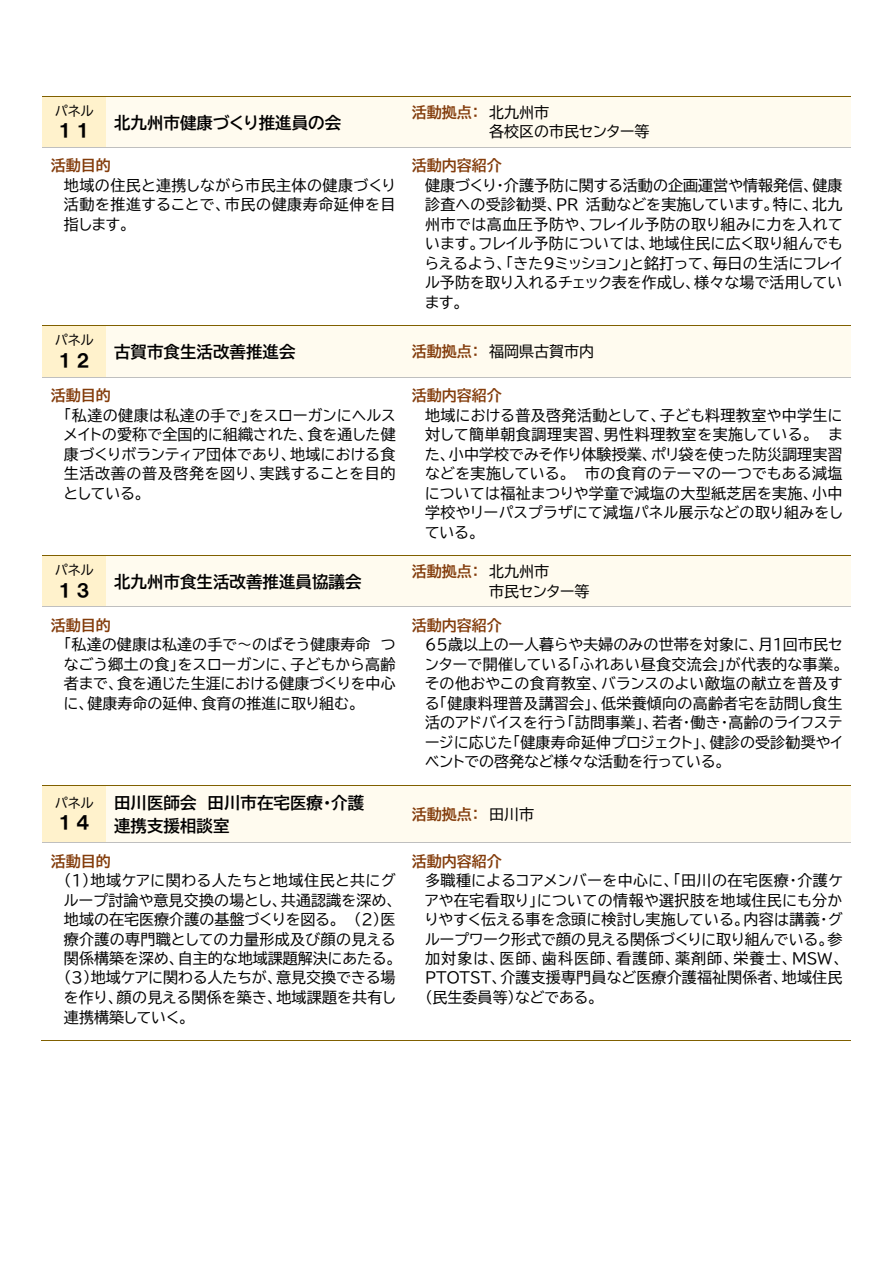
<style>
.page{position:relative;width:893px;height:1263px;background:#fff}
.page>*{position:absolute;margin:0;border:0;box-sizing:border-box;transform-origin:0 0}
.t1{font:18px "HGS Soei Kakugothic UB";color:#000}
.t2{font:16.5px/22.5px "BIZ UDP Gothic Bold";color:#000}
.t3{font:15px/19.5px "BIZ UDP Gothic";letter-spacing:.01em;color:#000;text-align:justify}
.t4{font:15px "BIZ UDP Gothic Bold";color:#833c0b}
.t5{font:13.5px "BIZ UDP Gothic";color:#000}
.s1{font-family:"BIZ UDP Gothic";color:#000}
.s2{font-family:"BIZ UDP Gothic Bold";color:#833c0b}
</style>
<div class="page">
<div style="left:43px;top:97px;width:63px;height:50px;background:#fff2cc"></div>
<div style="left:106px;top:97px;width:298px;height:50px;background:#fffbef"></div>
<div style="left:404px;top:97px;width:447px;height:50px;background:#fffbef"></div>
<hr style="left:43px;top:96px;width:63px;height:1px;background:#806000">
<hr style="left:107px;top:96px;width:297px;height:1px;background:#806000">
<hr style="left:404px;top:96px;width:447px;height:1px;background:#806000">
<hr style="left:43px;top:147px;width:63px;height:1px;background:#bfbfbf">
<hr style="left:107px;top:147px;width:297px;height:1px;background:#bfbfbf">
<hr style="left:404px;top:147px;width:447px;height:1px;background:#bfbfbf">
<div style="left:43px;top:326px;width:63px;height:51px;background:#fff2cc"></div>
<div style="left:106px;top:326px;width:298px;height:51px;background:#fffbef"></div>
<div style="left:404px;top:326px;width:447px;height:51px;background:#fffbef"></div>
<hr style="left:43px;top:325px;width:63px;height:1px;background:#806000">
<hr style="left:107px;top:325px;width:297px;height:1px;background:#806000">
<hr style="left:404px;top:325px;width:447px;height:1px;background:#806000">
<hr style="left:43px;top:377px;width:63px;height:1px;background:#bfbfbf">
<hr style="left:107px;top:377px;width:297px;height:1px;background:#bfbfbf">
<hr style="left:404px;top:377px;width:447px;height:1px;background:#bfbfbf">
<div style="left:43px;top:556px;width:63px;height:50px;background:#fff2cc"></div>
<div style="left:106px;top:556px;width:298px;height:50px;background:#fffbef"></div>
<div style="left:404px;top:556px;width:447px;height:50px;background:#fffbef"></div>
<hr style="left:43px;top:555px;width:63px;height:1px;background:#806000">
<hr style="left:107px;top:555px;width:297px;height:1px;background:#806000">
<hr style="left:404px;top:555px;width:447px;height:1px;background:#806000">
<hr style="left:43px;top:606px;width:63px;height:1px;background:#bfbfbf">
<hr style="left:107px;top:606px;width:297px;height:1px;background:#bfbfbf">
<hr style="left:404px;top:606px;width:447px;height:1px;background:#bfbfbf">
<div style="left:43px;top:785px;width:63px;height:57px;background:#fff2cc"></div>
<div style="left:106px;top:785px;width:298px;height:57px;background:#fffbef"></div>
<div style="left:404px;top:785px;width:447px;height:57px;background:#fffbef"></div>
<hr style="left:43px;top:785px;width:63px;height:1px;background:#806000">
<hr style="left:107px;top:785px;width:297px;height:1px;background:#806000">
<hr style="left:404px;top:785px;width:447px;height:1px;background:#806000">
<hr style="left:43px;top:842px;width:63px;height:1px;background:#bfbfbf">
<hr style="left:107px;top:842px;width:297px;height:1px;background:#bfbfbf">
<hr style="left:404px;top:842px;width:447px;height:1px;background:#bfbfbf">
<hr style="left:41px;top:1040px;width:363px;height:1px;background:#806000">
<hr style="left:403px;top:1040px;width:448px;height:1px;background:#806000">
<p class="t5" style="left:55px;top:104px;width:41px">パネル</p>
<p class="t1" style="left:56px;top:122px;width:37px">１１</p>
<p class="t2" style="left:114px;top:111px;width:229px">北九州市健康づくり推進員の会</p>
<p class="t4" style="left:51px;top:158px;width:62px">活動目的</p>
<p class="t3" style="left:64px;top:175px;width:333px">地域の住民と連携しながら市民主体の健康づくり活動を推進することで、市民の健康寿命延伸を目指します。</p>
<p class="t4" style="left:412px;top:105px;width:139px">活動拠点： <span class="s1">北九州市</span></p>
<p class="t3" style="left:489px;top:122px;width:162px">各校区の市民センター等</p>
<p class="t4" style="left:412px;top:158px;width:92px">活動内容紹介</p>
<p class="t3" style="left:425px;top:175px;width:419px">健康づくり・介護予防に関する活動の企画運営や情報発信、健康診査への受診勧奨、PR 活動などを実施しています。特に、北九州市では高血圧予防や、フレイル予防の取り組みに力を入れています。フレイル予防については、地域住民に広く取り組んでもらえるよう、「きた９ミッション」と銘打って、毎日の生活にフレイル予防を取り入れるチェック表を作成し、様々な場で活用しています。</p>
<p class="t5" style="left:55px;top:333px;width:41px">パネル</p>
<p class="t1" style="left:56px;top:351px;width:37px">１２</p>
<p class="t2" style="left:114px;top:341px;width:183px">古賀市食生活改善推進会</p>
<p class="t3" style="left:412px;top:342px;width:184px"><span class="s2">活動拠点：</span> 福岡県古賀市内</p>
<p class="t4" style="left:51px;top:388px;width:62px">活動目的</p>
<p class="t3" style="left:64px;top:405px;width:333px">「私達の健康は私達の手で」をスローガンにヘルスメイトの愛称で全国的に組織された、食を通した健康づくりボランティア団体であり、地域における食生活改善の普及啓発を図り、実践することを目的としている。</p>
<p class="t4" style="left:412px;top:388px;width:92px">活動内容紹介</p>
<p class="t3" style="left:425px;top:405px;width:419px">地域における普及啓発活動として、子ども料理教室や中学生に対して簡単朝食調理実習、男性料理教室を実施している。 また、小中学校でみそ作り体験授業、ポリ袋を使った防災調理実習などを実施している。 市の食育のテーマの一つでもある減塩については福祉まつりや学童で減塩の大型紙芝居を実施、小中学校やリーパスプラザにて減塩パネル展示などの取り組みをしている。</p>
<p class="t5" style="left:55px;top:563px;width:41px">パネル</p>
<p class="t1" style="left:56px;top:581px;width:37px">１３</p>
<p class="t2" style="left:114px;top:570px;width:249px">北九州市食生活改善推進員協議会</p>
<p class="t4" style="left:412px;top:564px;width:139px">活動拠点： <span class="s1">北九州市</span></p>
<p class="t3" style="left:489px;top:581px;width:102px">市民センター等</p>
<p class="t4" style="left:51px;top:617px;width:62px">活動目的</p>
<p class="t3" style="left:64px;top:635px;width:333px">「私達の健康は私達の手で～のばそう健康寿命 つなごう郷土の食」をスローガンに、子どもから高齢者まで、食を通じた生涯における健康づくりを中心に、健康寿命の延伸、食育の推進に取り組む。</p>
<p class="t4" style="left:412px;top:617px;width:92px">活動内容紹介</p>
<p class="t3" style="left:425px;top:635px;width:419px">６５歳以上の一人暮らや夫婦のみの世帯を対象に、月１回市民センターで開催している「ふれあい昼食交流会」が代表的な事業。その他おやこの食育教室、バランスのよい敵塩の献立を普及する「健康料理普及講習会」、低栄養傾向の高齢者宅を訪問し食生活のアドバイスを行う「訪問事業」、若者・働き・高齢のライフステージに応じた「健康寿命延伸プロジェクト」、健診の受診勧奨やイベントでの啓発など様々な活動を行っている。</p>
<p class="t5" style="left:55px;top:796px;width:41px">パネル</p>
<p class="t1" style="left:56px;top:814px;width:37px">１４</p>
<p class="t2" style="left:114px;top:792px;width:252px">田川医師会 田川市在宅医療・介護連携支援相談室</p>
<p class="t4" style="left:412px;top:806px;width:124px">活動拠点： <span class="s1">田川市</span></p>
<p class="t4" style="left:51px;top:853px;width:62px">活動目的</p>
<p class="t3" style="left:64px;top:870px;width:333px">（１）地域ケアに関わる人たちと地域住民と共にグループ討論や意見交換の場とし、共通認識を深め、地域の在宅医療介護の基盤づくりを図る。 （２）医療介護の専門職としての力量形成及び顔の見える関係構築を深め、自主的な地域課題解決にあたる。（３）地域ケアに関わる人たちが、意見交換できる場を作り、顔の見える関係を築き、地域課題を共有し連携構築していく。</p>
<p class="t4" style="left:412px;top:853px;width:92px">活動内容紹介</p>
<p class="t3" style="left:425px;top:870px;width:419px">多職種によるコアメンバーを中心に、「田川の在宅医療・介護ケアや在宅看取り」についての情報や選択肢を地域住民にも分かりやすく伝える事を念頭に検討し実施している。内容は講義・グループワーク形式で顔の見える関係づくりに取り組んでいる。参加対象は、医師、歯科医師、看護師、薬剤師、栄養士、MSW、PTOTST、介護支援専門員など医療介護福祉関係者、地域住民（民生委員等）などである。</p>
</div>
